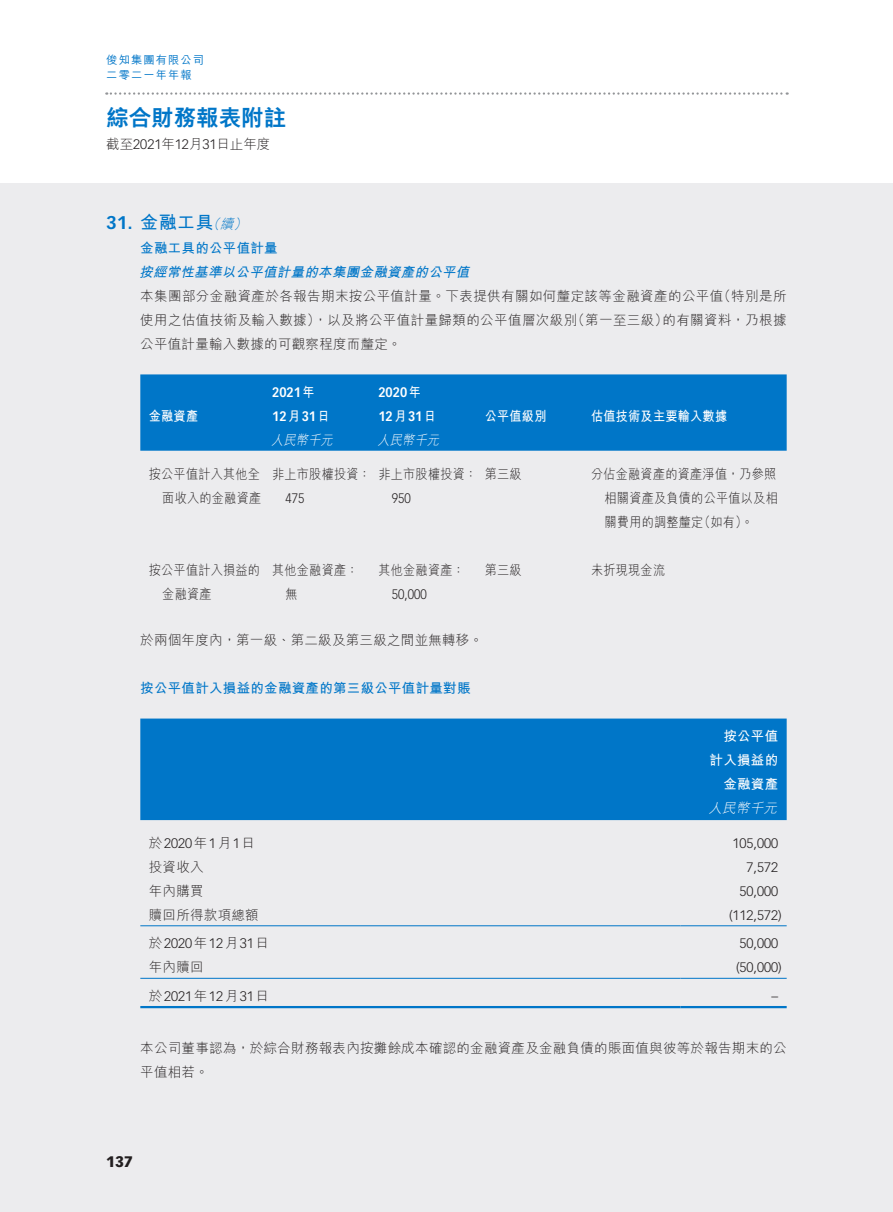
<style>
.page{position:relative;width:893px;height:1212px;background:#fff}
.page>*{position:absolute;margin:0;border:0;box-sizing:border-box;transform-origin:0 0}
.t1{font:800 22.5px "M Hei HK";color:#0076c8}
.t2{font:700 18px "M Hei HK";color:#0076c8}
.t3{font:900 15px "Vectora LT Std";color:#231f20}
.t4{font:300 13.5px/24px "M Hei HK";letter-spacing:.02em;color:#231f20}
.t5{font:300 13.5px/24px "M Hei HK";letter-spacing:.02em;color:#231f20;scale:.9 1}
.t6{font:300 13.5px "Vectora LT Std";color:#231f20}
.t7{font:700 13.5px "M Hei HK";letter-spacing:.02em;color:#0076c8}
.t8{font:italic 700 13.5px "M Hei HK";color:#0076c8}
.t9{font:700 13.5px/24px "Vectora LT Std";color:#fff;scale:.9 1}
.t10{font:700 13.5px "M Hei HK";letter-spacing:.02em;color:#fff;scale:.9 1}
.t11{font:700 13.5px/24px "M Hei HK";letter-spacing:.02em;color:#fff;text-align:right}
.t12{font:300 13.5px "Vectora LT Std";color:#231f20;scale:.9 1}
.t13{font:italic 300 13.5px "M Hei HK";color:#fff;scale:.9 1}
.t14{font:italic 300 13.5px "M Hei HK";color:#fff}
.t15{font:italic 300 13.5px "M Hei HK";color:#0076c8}
.t16{font:500 11.25px/15px "M Hei HK";letter-spacing:.1em;color:#0076c8}
.s1{font-family:"Vectora LT Std"}
.s2{font-family:"M Hei HK"}
</style>
<div class="page">
<svg style="left:106px;top:92px;width:682px;height:3px"></svg>
<div style="left:0;top:183px;width:893px;height:1029px;background:#ececee"></div>
<div style="left:140px;top:374px;width:647px;height:77px;background:#0076c8"></div>
<div style="left:140px;top:718px;width:647px;height:102px;background:#0076c8"></div>
<hr style="left:140px;top:925px;width:540px;height:1px;background:#0076c8">
<hr style="left:680px;top:925px;width:107px;height:1px;background:#0076c8">
<hr style="left:140px;top:978px;width:540px;height:1px;background:#0076c8">
<hr style="left:680px;top:978px;width:107px;height:1px;background:#0076c8">
<hr style="left:140px;top:1006px;width:540px;height:2px;background:#0076c8">
<hr style="left:680px;top:1006px;width:107px;height:2px;background:#0076c8">
<p class="t16" style="left:106px;top:52px;width:99px">俊知集團有限公司二零二一年年報</p>
<h1 class="t1" style="left:106px;top:107px;width:181px">綜合財務報表附註</h1>
<p class="t4" style="left:106px;top:132px;width:166px">截至<span class="s1">2021</span>年<span class="s1">12</span>月<span class="s1">31</span>日止年度</p>
<h2 class="t2" style="left:106px;top:209px;width:109px"><span class="s1">31.</span> 金融工具</h2>
<p class="t7" style="left:140px;top:238px;width:139px">金融工具的公平值計量</p>
<p class="t8" style="left:139px;top:262px;width:335px">按經常性基準以公平值計量的本集團金融資產的公平值</p>
<p class="t15" style="left:220px;top:217px;width:18px">續</p>
<p class="t15" style="left:207px;top:217px;width:18px">（</p>
<p class="t15" style="left:234px;top:217px;width:18px">(</p>
<p class="t4" style="left:718px;top:284px;width:70px">（特別是所</p>
<p class="t4" style="left:662px;top:284px;width:126px;text-indent:-522px">本集團部分金融資產於各報告期末按公平值計量。下表提供有關如何釐定該等金融資產的公平值<br>的有關資料，乃根據</p>
<p class="t4" style="left:140px;top:308px;width:438px">使用之估值技術及輸入數據，）以及將公平值計量歸類的公平值層次級別公平值計量輸入數據的可觀察程度而釐定。</p>
<p class="t4" style="left:572px;top:308px;width:98px">（第一至三級）</p>
<p class="t10" style="left:149px;top:406px;width:56px">金融資產</p>
<p class="t9" style="left:272px;top:380px;width:66px">2021<span class="s2">年<br></span>12<span class="s2">月</span>31<span class="s2">日</span></p>
<p class="t9" style="left:378px;top:380px;width:49px">2020<span class="s2">年</span></p>
<p class="t9" style="left:378px;top:404px;width:66px">12<span class="s2">月</span>31<span class="s2">日</span></p>
<p class="t13" style="left:377px;top:433px;width:73px">人民幣千元</p>
<p class="t13" style="left:271px;top:433px;width:73px">人民幣千元</p>
<p class="t10" style="left:485px;top:406px;width:70px">公平值級別</p>
<p class="t10" style="left:591px;top:406px;width:153px">估值技術及主要輸入數據</p>
<p class="t5" style="left:149px;top:461px;width:126px;text-align:right">按公平值計入其他全面收入的金融資產</p>
<p class="t5" style="left:272px;top:461px;width:111px">非上市股權投資：</p>
<p class="t12" style="left:286px;top:490px;width:23px">475</p>
<p class="t5" style="left:378px;top:461px;width:111px">非上市股權投資：</p>
<p class="t12" style="left:392px;top:490px;width:23px">950</p>
<p class="t5" style="left:485px;top:461px;width:43px">第三級</p>
<p class="t5" style="left:591px;top:461px;width:207px">分佔金融資產的資產淨值，乃參照</p>
<p class="t5" style="left:698px;top:485px;width:90px;text-indent:-94px">相關資產及負債的公平值以及相（如有。(</p>
<p class="t5" style="left:604px;top:509px;width:111px">關費用的調整釐定</p>
<p class="t5" style="left:162px;top:557px;width:110px;text-indent:-13px">按公平值計入損益的金融資產</p>
<p class="t5" style="left:286px;top:557px;width:82px;text-indent:-13px">其他金融資產：無</p>
<p class="t5" style="left:378px;top:557px;width:97px">其他金融資產：</p>
<p class="t12" style="left:392px;top:586px;width:40px">50,000</p>
<p class="t5" style="left:485px;top:557px;width:43px">第三級</p>
<p class="t5" style="left:591px;top:557px;width:84px">未折現現金流</p>
<p class="t4" style="left:140px;top:628px;width:344px">於兩個年度內，第一級、第二級及第三級之間並無轉移。</p>
<p class="t7" style="left:140px;top:678px;width:332px">按公平值計入損益的金融資產的第三級公平值計量對賬</p>
<p class="t6" style="left:149px;top:835px;width:108px"><span class="s2">於</span>2020<span class="s2">年</span>1<span class="s2">月</span>1<span class="s2">日</span></p>
<p class="t11" style="left:710px;top:723px;width:70px">按公平值計入損益的金融資產</p>
<p class="t14" style="left:708px;top:801px;width:73px">人民幣千元</p>
<p class="t6" style="left:732px;top:835px;width:47px">105,000</p>
<p class="t4" style="left:149px;top:855px;width:56px">投資收入</p>
<p class="t6" style="left:747px;top:859px;width:33px">7,572</p>
<p class="t4" style="left:149px;top:879px;width:56px">年內購買</p>
<p class="t6" style="left:739px;top:883px;width:40px">50,000</p>
<p class="t4" style="left:149px;top:903px;width:111px">贖回所得款項總額</p>
<p class="t6" style="left:729px;top:907px;width:54px">)112,572(</p>
<p class="t6" style="left:149px;top:936px;width:122px"><span class="s2">於</span>2020<span class="s2">年</span>12<span class="s2">月</span>31<span class="s2">日</span></p>
<p class="t6" style="left:739px;top:936px;width:40px">50,000</p>
<p class="t4" style="left:149px;top:955px;width:56px">年內贖回</p>
<p class="t6" style="left:736px;top:960px;width:47px">)50,000(</p>
<p class="t6" style="left:149px;top:988px;width:122px"><span class="s2">於</span>2021<span class="s2">年</span>12<span class="s2">月</span>31<span class="s2">日</span></p>
<p class="t4" style="left:140px;top:1035px;width:648px">本公司董事認為，於綜合財務報表內按攤餘成本確認的金融資產及金融負債的賬面值與彼等於報告期末的公平值相若。</p>
<p class="t6" style="left:771px;top:988px;width:8px">–</p>
<p class="t3" style="left:106px;top:1152px;width:28px">137</p>
</div>
